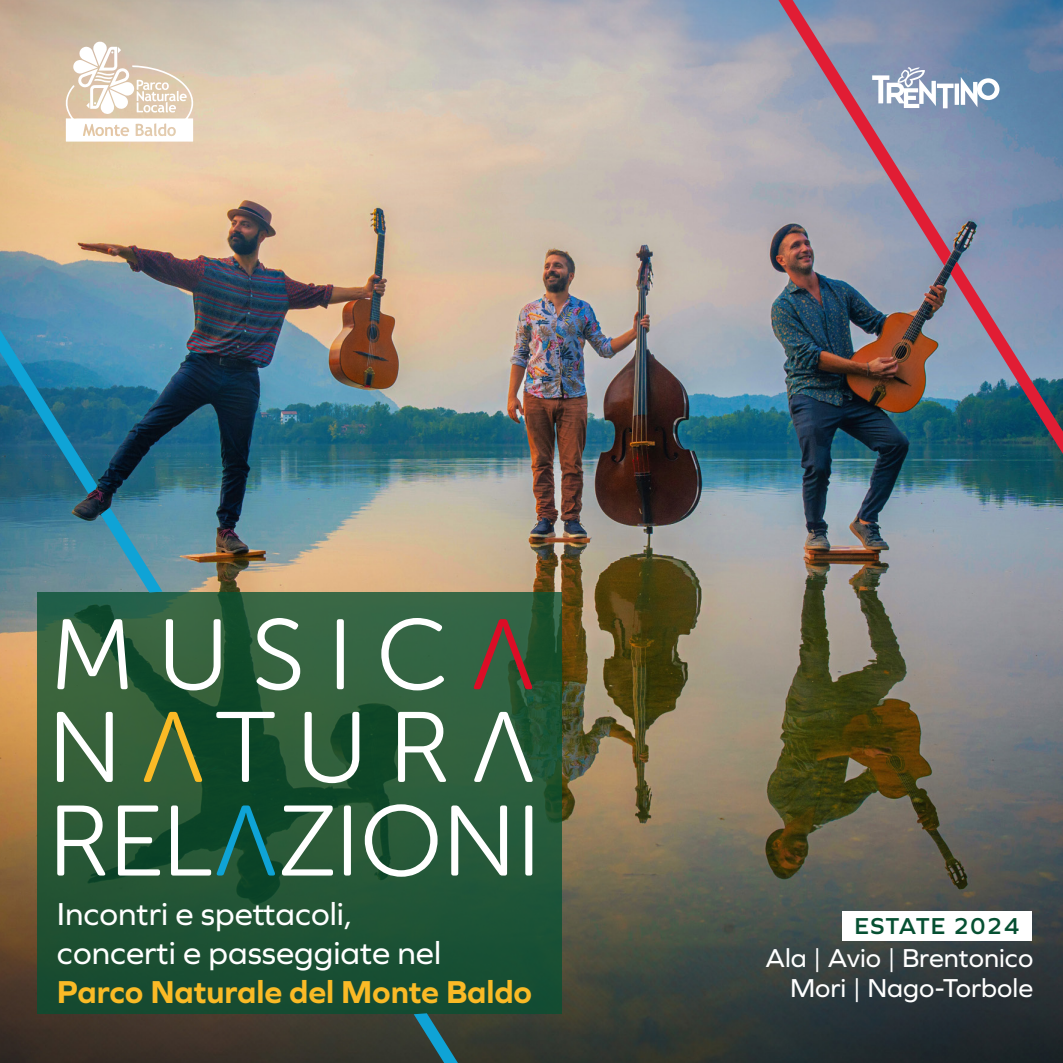
<style>
.page{position:relative;width:1063px;height:1063px;background:#fff}
.page>*{position:absolute;margin:0;border:0;box-sizing:border-box;transform-origin:0 0}
.t1{font:33px "Graphie";color:#fff}
.t2{font:700 33px "Graphie";letter-spacing:-.005em;color:#faba26}
.t3{font:27px "Graphie";color:#fff}
.t4{font:600 24px "Graphie";letter-spacing:.05em;color:#065032}
</style>
<div class="page">
<img style="left:0;top:0;width:1063px;height:1063px">
<svg style="left:37px;top:592px;width:525px;height:421px;background:#225536"></svg>
<svg style="left:57px;top:619px;width:71px;height:70px"></svg>
<svg style="left:166px;top:619px;width:55px;height:71px"></svg>
<svg style="left:256px;top:618px;width:44px;height:72px"></svg>
<div style="left:337px;top:619px;width:7px;height:70px;background:#fff;border-radius:2px"></div>
<svg style="left:381px;top:618px;width:63px;height:72px"></svg>
<svg style="left:473px;top:619px;width:60px;height:70px;background:#564c39"></svg>
<svg style="left:57px;top:712px;width:56px;height:70px"></svg>
<svg style="left:143px;top:712px;width:59px;height:70px;background:#596e31"></svg>
<svg style="left:216px;top:712px;width:59px;height:70px"></svg>
<svg style="left:305px;top:712px;width:54px;height:71px"></svg>
<svg style="left:398px;top:712px;width:48px;height:70px"></svg>
<svg style="left:474px;top:712px;width:59px;height:70px"></svg>
<svg style="left:57px;top:806px;width:48px;height:70px"></svg>
<svg style="left:118px;top:806px;width:42px;height:70px"></svg>
<svg style="left:171px;top:805px;width:104px;height:71px;background:#296655"></svg>
<svg style="left:282px;top:806px;width:51px;height:70px"></svg>
<div style="left:344px;top:806px;width:7px;height:70px;background:#fff;border-radius:2px"></div>
<svg style="left:365px;top:804px;width:73px;height:73px"></svg>
<svg style="left:451px;top:806px;width:56px;height:70px"></svg>
<div style="left:525px;top:806px;width:7px;height:70px;background:#fff;border-radius:2px"></div>
<svg style="left:66px;top:41px;width:127px;height:101px"></svg>
<svg style="left:951px;top:67px;width:48px;height:41px"></svg>
<div style="left:842px;top:911px;width:190px;height:29px;background:#fff"></div>
<svg style="left:778px;top:0;width:173px;height:266px;background:#9a93a7"></svg>
<svg style="left:0;top:330px;width:97px;height:164px;background:#257396"></svg>
<svg style="left:414px;top:1013px;width:44px;height:50px;background:#2a5a62"></svg>
<svg style="left:950px;top:261px;width:113px;height:193px;background:#6c768e"></svg>
<svg style="left:101px;top:507px;width:62px;height:86px;background:#5193aa"></svg>
<p class="t1" style="left:57px;top:895px;width:297px">Incontri e spettacoli,</p>
<p class="t1" style="left:57px;top:934px;width:386px">concerti e passeggiate nel</p>
<p class="t2" style="left:57px;top:973px;width:477px">Parco Naturale del Monte Baldo</p>
<p class="t4" style="left:855px;top:912px;width:166px">ESTATE 2024</p>
<p class="t3" style="left:765px;top:942px;width:269px">Ala | Avio | Brentonico</p>
<p class="t3" style="left:790px;top:972px;width:245px">Mori | Nago-Torbole</p>
</div>
